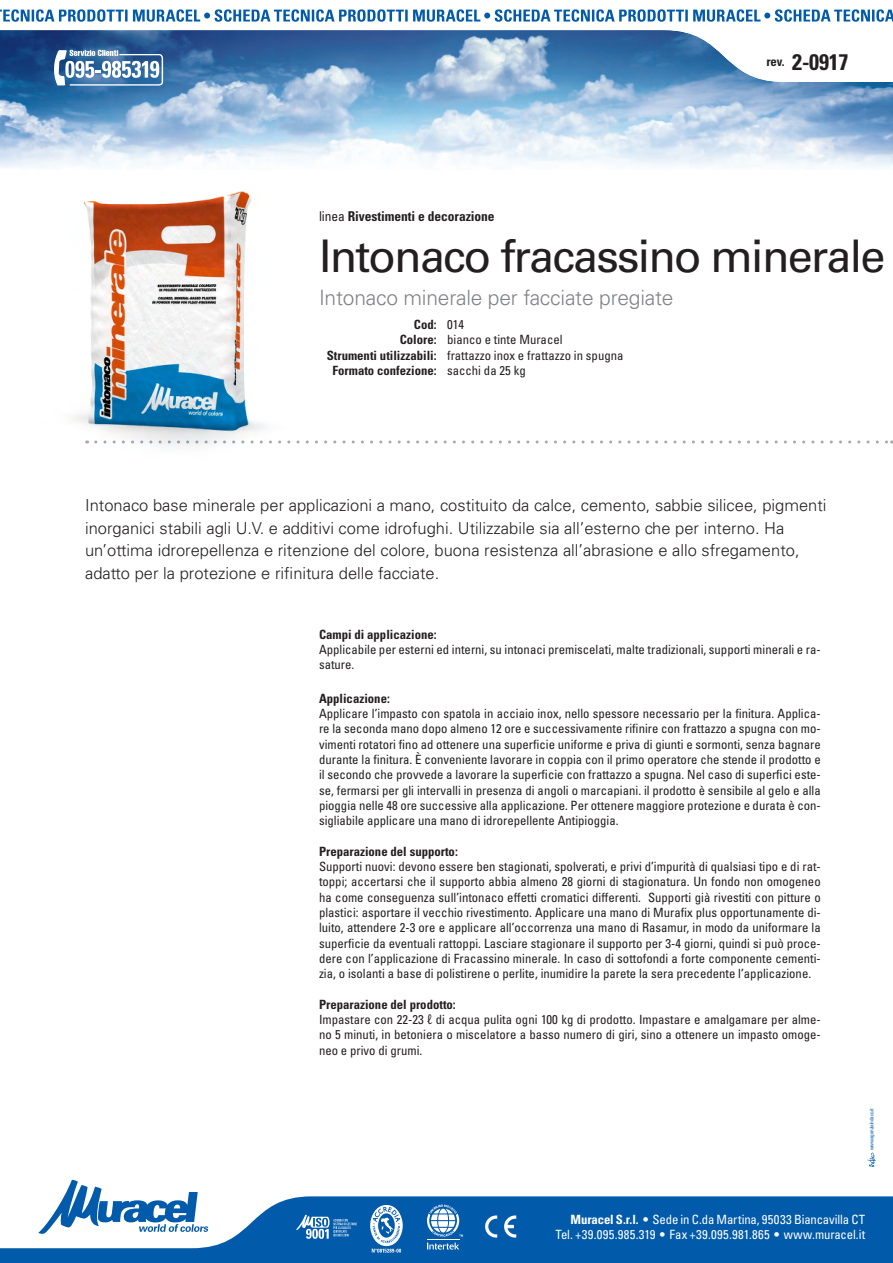
<style>
.page{position:relative;width:893px;height:1263px;background:#fff}
.page>*{position:absolute;margin:0;border:0;box-sizing:border-box;transform-origin:0 0}
.Linea{font:45px "Univers LT Std";letter-spacing:-.04em;color:#231f20}
.Revisione{font:700 condensed 22.5px "Univers LT Std";color:#231f20}
.Linea-2{font:300 21px "Univers LT Std";letter-spacing:-.01em;color:#808285}
.Descrizione_estesa{font:300 16.5px/22.5px "Univers LT Std";color:#231f20}
.Linea-3{font:700 condensed 13.5px "Univers LT Std";letter-spacing:-.005em;color:#231f20}
.Testo_prima_pagina{font:condensed 12.75px/15.3px "Univers LT Std";color:#231f20;text-align:justify}
.t1{font:condensed 12.75px/15.3px "Univers LT Std";color:#fff;text-align:right}
.Codice{font:condensed 12.75px "Univers LT Std";color:#231f20}
.Testo_prima_pagina-2{font:700 condensed 12.75px "Univers LT Std";color:#231f20}
.Codice-2{font:700 condensed 12.75px "Univers LT Std";color:#231f20}
.Titolo_prima_pagina{font:700 condensed 12.75px "Univers LT Std";color:#231f20}
.t2{font:condensed 5.25px "Univers LT Std";letter-spacing:-.05em;color:#015aaa}
.s1{font-weight:400}
.s2{font-weight:700}
.s3{font-stretch:normal}
</style>
<div class="page">
<img style="left:0;top:82px;width:893px;height:86px">
<svg style="left:64px;top:1179px;width:134px;height:17px"></svg>
<svg style="left:0;top:1196px;width:893px;height:67px;fill:#015aaa"></svg>
<svg style="left:485px;top:1215px;width:31px;height:22px"></svg>
<svg style="left:296px;top:1215px;width:61px;height:24px"></svg>
<svg style="left:51px;top:82px;width:112px;height:4px"></svg>
<svg style="left:867px;top:1153px;width:9px;height:14px"></svg>
<svg style="left:370px;top:1205px;width:33px;height:47px"></svg>
<svg style="left:427px;top:1204px;width:36px;height:45px"></svg>
<svg style="left:0;top:30px;width:777px;height:52px;background:#5782b0"></svg>
<svg style="left:0;top:9px;width:893px;height:13px"></svg>
<svg style="left:324px;top:440px;width:569px;height:3px"></svg>
<img style="left:74px;top:191px;width:244px;height:255px">
<p class="Codice-2" style="left:766px;top:54px;width:20px">rev.</p>
<p class="Revisione" style="left:792px;top:48px;width:58px">2-0917</p>
<p class="Linea-3" style="left:319px;top:208px;width:177px"><span class="s1">linea</span> Rivestimenti e decorazione</p>
<p class="Linea" style="left:319px;top:229px;width:568px">Intonaco fracassino minerale</p>
<p class="Linea-2" style="left:319px;top:285px;width:356px">Intonaco minerale per facciate pregiate</p>
<p class="Codice-2" style="left:414px;top:317px;width:52px">Cod: <span class="s1">014</span></p>
<p class="Codice" style="left:400px;top:332px;width:164px"><span class="s2">Colore:</span> bianco e tinte Muracel</p>
<p class="Codice" style="left:327px;top:347px;width:298px"><span class="s2">Strumenti utilizzabili:</span> frattazzo inox e frattazzo in spugna</p>
<p class="Codice-2" style="left:332px;top:363px;width:195px">Formato confezione: <span class="s1">sacchi da 25 kg</span></p>
<p class="Descrizione_estesa" style="left:85px;top:494px;width:743px">Intonaco base minerale per applicazioni a mano, costituito da calce, cemento, sabbie silicee, pigmenti inorganici stabili agli U.V. e additivi come idrofughi. Utilizzabile sia all’esterno che per interno. Ha un’ottima idrorepellenza e ritenzione del colore, buona resistenza all’abrasione e allo sfregamento, adatto per la protezione e rifinitura delle facciate.</p>
<p class="Titolo_prima_pagina" style="left:319px;top:626px;width:119px">Campi di applicazione:</p>
<p class="Testo_prima_pagina" style="left:319px;top:642px;width:503px">Applicabile per esterni ed interni, su intonaci premiscelati, malte tradizionali, supporti minerali e ra&shy;sature.</p>
<p class="Testo_prima_pagina-2" style="left:319px;top:690px;width:72px">Applicazione:</p>
<p class="Testo_prima_pagina" style="left:319px;top:706px;width:503px">Applicare l’impasto con spatola in acciaio inox, nello spessore necessario per la finitura. Applica&shy;re la seconda mano dopo almeno 12 ore e successivamente rifinire con frattazzo a spugna con mo&shy;vimenti rotatori fino ad ottenere una superficie uniforme e priva di giunti e sormonti, senza bagnare durante la finitura. È conveniente lavorare in coppia con il primo operatore che stende il prodotto e il secondo che provvede a lavorare la superficie con frattazzo a spugna. Nel caso di superfici este&shy;se, fermarsi per gli intervalli in presenza di angoli o marcapiani. il prodotto è sensibile al gelo e alla pioggia nelle 48 ore successive alla applicazione. Per ottenere maggiore protezione e durata è con&shy;sigliabile applicare una mano di idrorepellente Antipioggia.</p>
<p class="Testo_prima_pagina-2" style="left:319px;top:843px;width:140px">Preparazione del supporto:</p>
<p class="Testo_prima_pagina" style="left:319px;top:859px;width:503px">Supporti nuovi: devono essere ben stagionati, spolverati, e privi d’impurità di qualsiasi tipo e di rat&shy;toppi; accertarsi che il supporto abbia almeno 28 giorni di stagionatura. Un fondo non omogeneo ha come conseguenza sull’intonaco effetti cromatici differenti. Supporti già rivestiti con pitture o plastici: asportare il vecchio rivestimento. Applicare una mano di Murafix plus opportunamente di&shy;luito, attendere 2-3 ore e applicare all’occorrenza una mano di Rasamur, in modo da uniformare la superficie da eventuali rattoppi. Lasciare stagionare il supporto per 3-4 giorni, quindi si può proce&shy;dere con l’applicazione di Fracassino minerale. In caso di sottofondi a forte componente cementi&shy;zia, o isolanti a base di polistirene o perlite, inumidire la parete la sera precedente l’applicazione.</p>
<p class="Testo_prima_pagina-2" style="left:319px;top:996px;width:138px">Preparazione del prodotto:</p>
<p class="Testo_prima_pagina" style="left:319px;top:1012px;width:503px">Impastare con 22-23 ℓ di acqua pulita ogni 100 kg di prodotto. Impastare e amalgamare per alme&shy;no 5 minuti, in betoniera o miscelatore a basso numero di giri, sino a ottenere un impasto omoge&shy;neo e privo di grumi.</p>
<p class="t2" style="left:868px;top:1150px;width:43px;rotate:-90deg">www.agenziaindaco.it</p>
<p class="t1" style="left:555px;top:1211px;width:311px"><span class="s2">Muracel S.r.l.</span> <span class="s3">•</span> Sede in C.da Martina, 95033 Biancavilla CT<br>Tel. +39.095.985.319 <span class="s3">•</span> Fax +39.095.981.865 <span class="s3">•</span> www.muracel.it</p>
</div>
